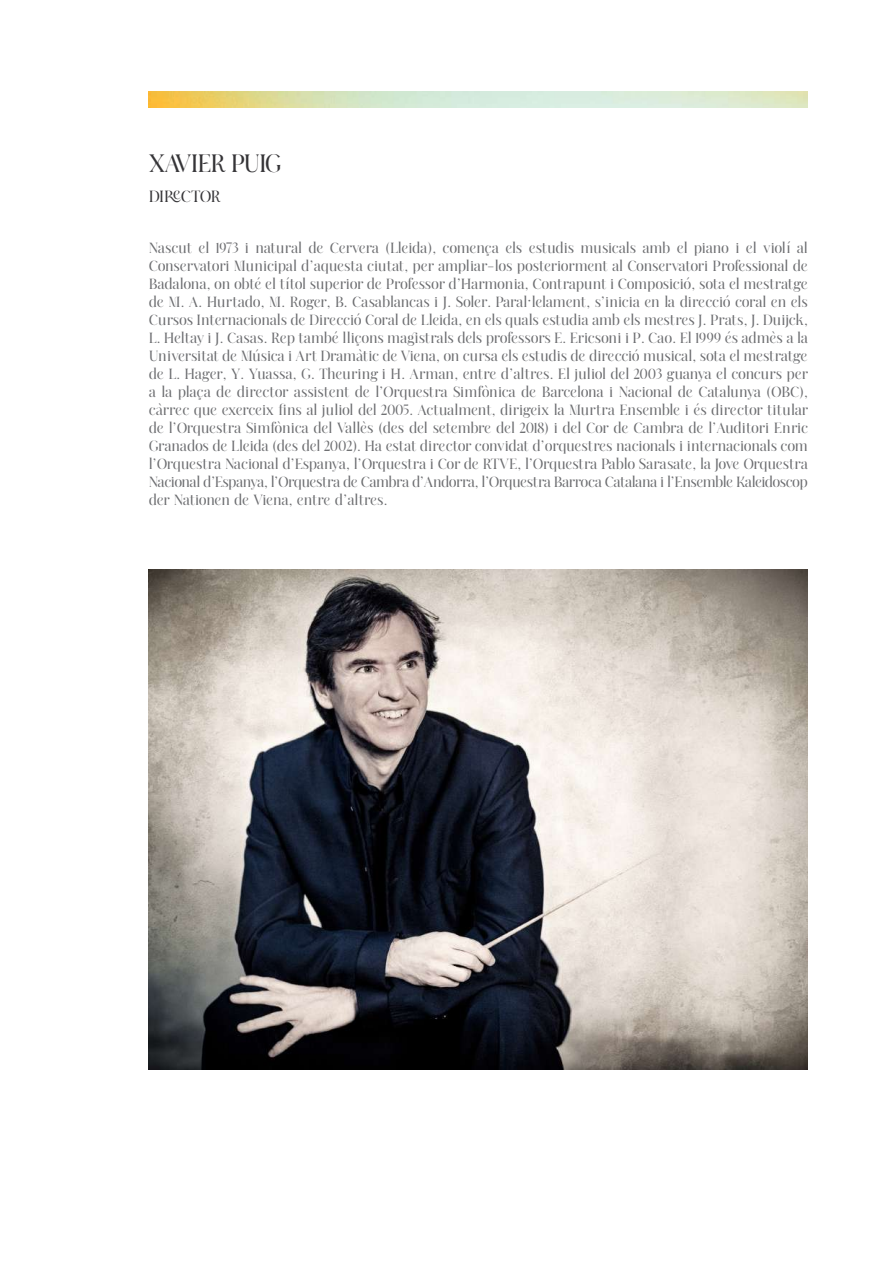
<style>
.page{position:relative;width:893px;height:1263px;background:#fff}
.page>*{position:absolute;margin:0;border:0;box-sizing:border-box;transform-origin:0 0}
.t1{font:25.5px "Mitreba";letter-spacing:-.04em;color:#353437}
.t2{font:16.5px "Mitreba";letter-spacing:-.03em;color:#353437}
.t3{font:15px/18px "Mitreba";letter-spacing:-.03em;color:#6c6d70;text-align:justify}
</style>
<div class="page">
<img style="left:149px;top:570px;width:659px;height:500px">
<img style="left:149px;top:92px;width:659px;height:16px">
<h1 class="t1" style="left:149px;top:147px;width:134px">XAVIER PUIG</h1>
<p class="t2" style="left:149px;top:186px;width:73px">DIRECTOR</p>
<p class="t3" style="left:149px;top:238px;width:661px">Nascut el 1973 i natural de Cervera (Lleida), comença els estudis musicals amb el piano i el violí al Conservatori Municipal d’aquesta ciutat, per ampliar-los posteriorment al Conservatori Professional de Badalona, on obté el títol superior de Professor d’Harmonia, Contrapunt i Composició, sota el mestratge de M. A. Hurtado, M. Roger, B. Casablancas i J. Soler. Paral<sup>·</sup>lelament, s’inicia en la direcció coral en els Cursos Internacionals de Direcció Coral de Lleida, en els quals estudia amb els mestres J. Prats, J. Duijck, L. Heltay i J. Casas. Rep també lliçons magistrals dels professors E. Ericsoni i P. Cao. El 1999 és admès a la Universitat de Música i Art Dramàtic de Viena, on cursa els estudis de direcció musical, sota el mestratge de L. Hager, Y. Yuassa, G. Theuring i H. Arman, entre d’altres. El juliol del 2003 guanya el concurs per a la plaça de director assistent de l’Orquestra Simfònica de Barcelona i Nacional de Catalunya (OBC), càrrec que exerceix fins al juliol del 2005. Actualment, dirigeix la Murtra Ensemble i és director titular de l’Orquestra Simfònica del Vallès (des del setembre del 2018) i del Cor de Cambra de l’Auditori Enric Granados de Lleida (des del 2002). Ha estat director convidat d’orquestres nacionals i internacionals com l’Orquestra Nacional d’Espanya, l’Orquestra i Cor de RTVE, l’Orquestra Pablo Sarasate, la Jove Orquestra Nacional d’Espanya, l’Orquestra de Cambra d’Andorra, l’Orquestra Barroca Catalana i l’Ensemble Kaleidoscop der Nationen de Viena, entre d’altres.</p>
</div>
